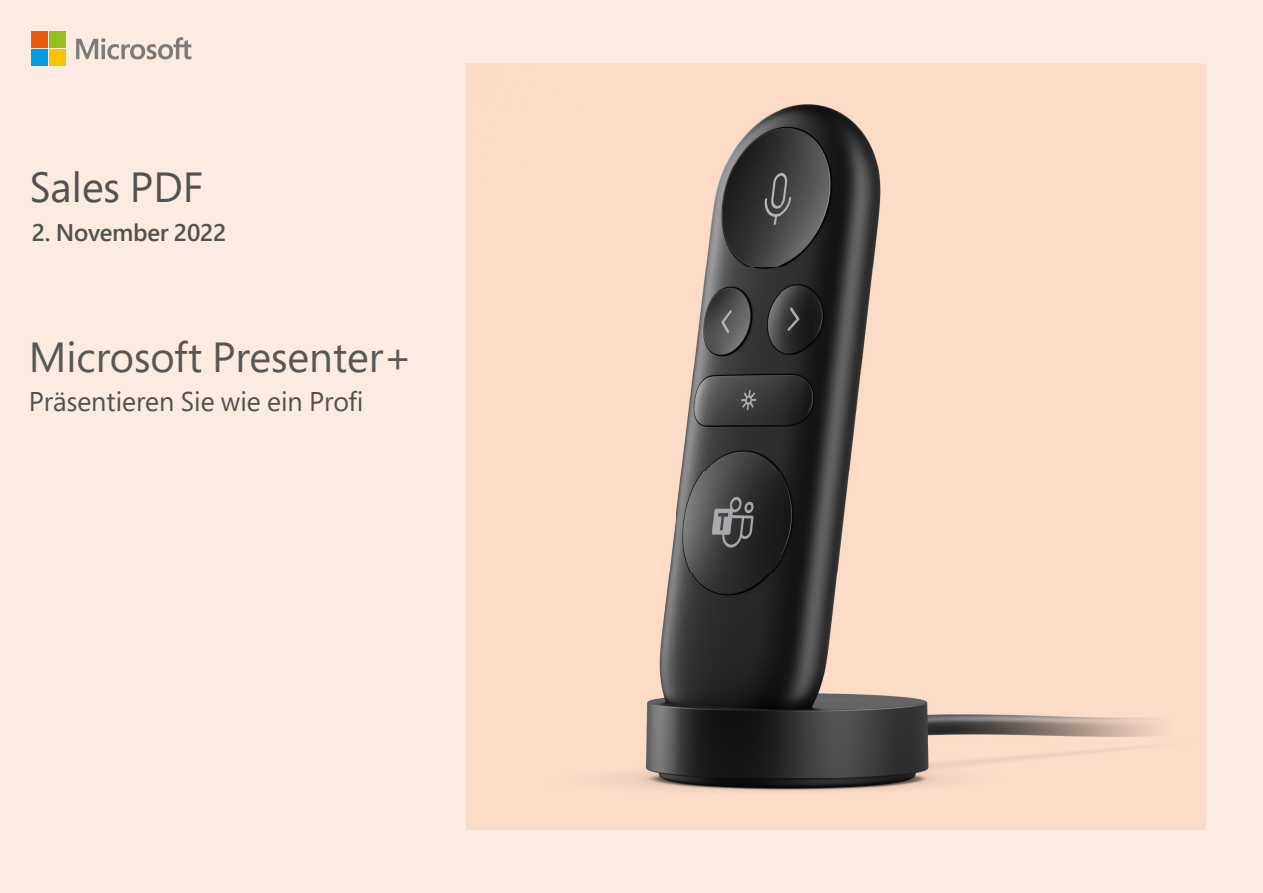
<style>
.page{position:relative;width:1263px;height:893px;background:#fcebe1}
.page>*{position:absolute;margin:0;border:0;box-sizing:border-box;transform-origin:0 0}
.t1{font:42px "Segoe Pro";color:#575756}
.t2{font:42px "Segoe Pro";color:#515150}
.t3{font:27px "Segoe Pro";color:#515150}
.t4{font:600 24px "Segoe Pro";letter-spacing:-.01em;color:#515150}
</style>
<div class="page">
<svg style="left:76px;top:37px;width:115px;height:22px"></svg>
<div style="left:32px;top:32px;width:16px;height:16px;background:#ea5b0b"></div>
<div style="left:50px;top:32px;width:16px;height:16px;background:#95c11f"></div>
<div style="left:32px;top:50px;width:16px;height:16px;background:#009fe3"></div>
<div style="left:50px;top:50px;width:16px;height:16px;background:#fdc300"></div>
<img style="left:466px;top:64px;width:736px;height:765px">
<h1 class="t2" style="left:30px;top:158px;width:175px">Sales PDF</h1>
<p class="t4" style="left:32px;top:216px;width:196px">2. November 2022</p>
<h1 class="t1" style="left:29px;top:328px;width:385px">Microsoft Presenter+</h1>
<p class="t3" style="left:29px;top:383px;width:336px">Präsentieren Sie wie ein Profi</p>
</div>
